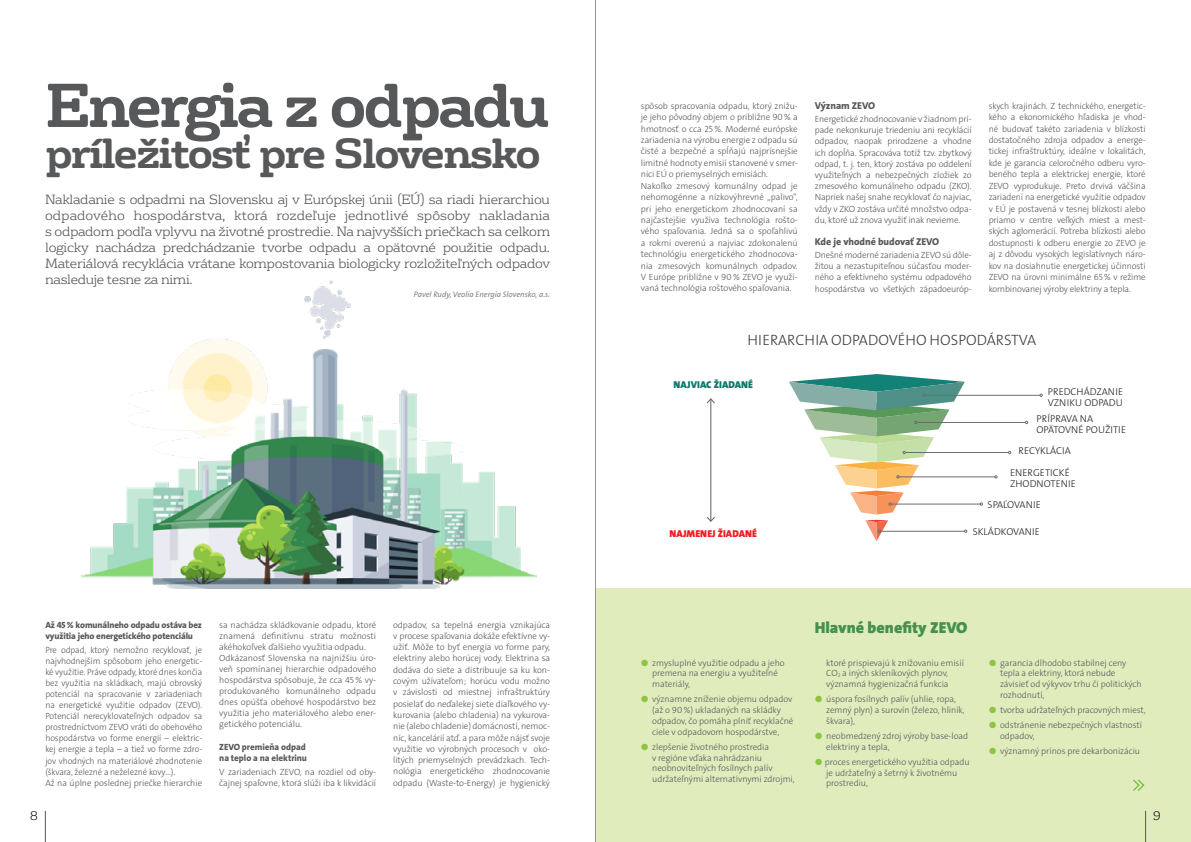
<style>
.page{position:relative;width:1191px;height:842px;background:#fff}
.page>*{position:absolute;margin:0;border:0;box-sizing:border-box;transform-origin:0 0}
.t1{font:700 60px "FS Rufus";letter-spacing:-.05em;color:#57585a}
.t2{font:700 41px "FS Rufus";letter-spacing:-.05em;color:#57585a}
.t3{font:16px "The Sans Veolia W9 Blk";color:#43914c}
.t4{font:15px "The Sans Veolia W3 Lig";letter-spacing:.005em;color:#3e3e3f}
.t5{font:300 13px/16px "FS Rufus";letter-spacing:-.025em;color:#57585a;text-align:justify}
.t6{font:300 12px "FS Rufus";color:#231f20}
.t7{font:10px/10.9px "The Sans Veolia W3 Lig";letter-spacing:.005em;color:#231f20}
.t8{font:10px "The Sans Veolia W8 Ex Bld";letter-spacing:-.005em;color:#57585a}
.t9{font:10px "The Sans Veolia W9 Blk";letter-spacing:.005em;color:#ee1d23}
.t10{font:10px "The Sans Veolia W9 Blk";letter-spacing:.005em;color:#0a7a6c}
.t11{font:9px/11.4px "The Sans Veolia W3 Lig";letter-spacing:-.005em;color:#57585a}
.t12{font:9px/11.1px "The Sans Veolia W8 Ex Bld";letter-spacing:-.015em;color:#57585a}
.t13{font:8px "The Sans Veolia W5 Pla It";color:#808285}
.s1{color:#8cc444}
</style>
<div class="page">
<div style="left:597px;top:588px;width:594px;height:254px;background:#e1ecbd"></div>
<img style="left:80px;top:280px;width:457px;height:308px">
<svg style="left:1133px;top:779px;width:11px;height:12px"></svg>
<hr style="left:710px;top:399px;width:1px;height:122px;background:#6c6d70">
<svg style="left:706px;top:398px;width:9px;height:7px"></svg>
<svg style="left:706px;top:515px;width:9px;height:7px"></svg>
<hr style="left:925px;top:395px;width:115px;height:1px;background:#6c6d70">
<hr style="left:917px;top:422px;width:108px;height:1px;background:#6c6d70">
<hr style="left:905px;top:452px;width:103px;height:1px;background:#6c6d70">
<hr style="left:899px;top:477px;width:95px;height:1px;background:#6c6d70">
<hr style="left:891px;top:504px;width:89px;height:1px;background:#6c6d70">
<svg style="left:789px;top:374px;width:178px;height:167px"></svg>
<hr style="left:45px;top:811px;width:1px;height:31px;background:#57585a">
<hr style="left:1145px;top:811px;width:1px;height:31px;background:#57585a">
<hr style="left:595px;top:0;width:1px;height:842px;background:#939598">
<h1 class="t1" style="left:45px;top:53px;width:506px">Energia z odpadu</h1>
<h2 class="t2" style="left:45px;top:118px;width:497px">príležitosť pre Slovensko</h2>
<p class="t5" style="left:45px;top:190px;width:506px">Nakladanie s odpadmi na Slovensku aj v Európskej únii (EÚ) sa riadi hierarchiou odpadového hospodárstva, ktorá rozdeľuje jednotlivé spôsoby nakladania s odpadom podľa vplyvu na životné prostredie. Na najvyšších priečkach sa celkom logicky nachádza predchádzanie tvorbe odpadu a opätovné použitie odpadu.<br>Materiálová recyklácia vrátane kompostovania biologicky rozložiteľných odpadov nasleduje tesne za nimi.</p>
<p class="t13" style="left:414px;top:289px;width:138px">Pavel Rudy, Veolia Energia Slovensko, a.s.</p>
<p class="t12" style="left:45px;top:619px;width:158px">Až 45% komunálneho odpadu ostáva bez využitia jeho energetického potenciálu</p>
<p class="t11" style="left:45px;top:644px;width:158px;line-height:11.1px">Pre odpad, ktorý nemožno recyklovať, je najvhodnejším spôsobom jeho energetic&shy;ké využitie. Práve odpady, ktoré dnes končia bez využitia na skládkach, majú obrovský potenciál na spracovanie v zariadeniach na energetické využitie odpadov (ZEVO).<br>Potenciál nerecyklovateľných odpadov sa prostredníctvom ZEVO vráti do obehového hospodárstva vo forme energií – elektric&shy;kej energie a tepla – a tiež vo forme zdro&shy;jov vhodných na materiálové zhodnotenie (škvara, železné a neželezné kovy…).<br>Až na úplne poslednej priečke hierarchie</p>
<p class="t11" style="left:219px;top:619px;width:158px;line-height:11.1px">sa nachádza skládkovanie odpadu, ktoré znamená definitívnu stratu možnosti akéhokoľvek ďalšieho využitia odpadu.<br>Odkázanosť Slovenska na najnižšiu úro&shy;veň spomínanej hierarchie odpadového hospodárstva spôsobuje, že cca 45 % vy&shy;produkovaného komunálneho odpadu dnes opúšťa obehové hospodárstvo bez využitia jeho materiálového alebo ener&shy;getického potenciálu.</p>
<p class="t12" style="left:219px;top:741px;width:89px">ZEVO premieňa odpad na teplo a na elektrinu</p>
<p class="t11" style="left:219px;top:766px;width:158px;line-height:11.1px">V zariadeniach ZEVO, na rozdiel od oby&shy;čajnej spaľovne, ktorá slúži iba k likvidácií</p>
<p class="t11" style="left:393px;top:619px;width:158px;text-align:justify">odpadov, sa tepelná energia vznikajúca v procese spaľovania dokáže efektívne vy&shy;užiť. Môže to byť energia vo forme pary, elektriny alebo horúcej vody. Elektrina sa dodáva do siete a distribuuje sa ku kon&shy;covým užívateľom; horúcu vodu možno v závislosti od miestnej infraštruktúry posielať do neďalekej siete diaľkového vy&shy;kurovania (alebo chladenia) na vykurova&shy;nie (alebo chladenie) domácností, nemoc&shy;níc, kancelárií atď. a para môže nájsť svoje využitie vo výrobných procesoch v oko&shy;litých priemyselných prevádzkach. Tech&shy;nológia energetického zhodnocovanie odpadu (Waste-to-Energy) je hygienický</p>
<p class="t11" style="left:641px;top:100px;width:158px">spôsob spracovania odpadu, ktorý znižu&shy;je jeho pôvodný objem o približne 90 % a hmotnosť o cca 25 %. Moderné európske zariadenia na výrobu energie z odpadu sú čisté a bezpečné a spĺňajú najprísnejšie limitné hodnoty emisií stanovené v smer&shy;nici EÚ o priemyselných emisiách.<br>Nakoľko zmesový komunálny odpad je nehomogénne a nízkovýhrevné „palivo“, pri jeho energetickom zhodnocovaní sa najčastejšie využíva technológia rošto&shy;vého spaľovania. Jedná sa o spoľahlivú a rokmi overenú a najviac zdokonalenú technológiu energetického zhodnocova&shy;nia zmesových komunálnych odpadov.<br>V Európe približne v 90 % ZEVO je využí&shy;vaná technológia roštového spaľovania.</p>
<p class="t8" style="left:814px;top:100px;width:62px">Význam ZEVO</p>
<p class="t11" style="left:814px;top:113px;width:158px;text-align:justify">Energetické zhodnocovanie v žiadnom prí&shy;pade nekonkuruje triedeniu ani recyklácií odpadov, naopak prirodzene a vhodne ich dopĺňa. Spracováva totiž tzv. zbytkový odpad, t. j. ten, ktorý zostáva po oddelení využiteľných a nebezpečných zložiek zo zmesového komunálneho odpadu (ZKO).<br>Napriek našej snahe recyklovať čo najviac, vždy v ZKO zostáva určité množstvo odpa&shy;du, ktoré už znova využiť inak nevieme.</p>
<p class="t8" style="left:814px;top:235px;width:126px">Kde je vhodné budovať ZEVO</p>
<p class="t11" style="left:814px;top:249px;width:158px;text-align:justify">Dnešné moderné zariadenia ZEVO sú dôle&shy;žitou a nezastupiteľnou súčasťou moder&shy;ného a efektívneho systému odpadového hospodárstva vo všetkých západoeuróp-</p>
<p class="t11" style="left:988px;top:100px;width:158px;text-align:justify">skych krajinách. Z technického, energetic&shy;kého a ekonomického hľadiska je vhod&shy;né budovať takéto zariadenia v blízkosti dostatočného zdroja odpadov a energe&shy;tickej infraštruktúry, ideálne v lokalitách, kde je garancia celoročného odberu vyro&shy;beného tepla a elektrickej energie, ktoré ZEVO vyprodukuje. Preto drvivá väčšina zariadení na energetické využitie odpadov v EÚ je postavená v tesnej blízkosti alebo priamo v centre veľkých miest a mest&shy;ských aglomerácií. Potreba blízkosti alebo dostupnosti k odberu energie zo ZEVO je aj z dôvodu vysokých legislatívnych náro&shy;kov na dosiahnutie energetickej účinnosti ZEVO na úrovni minimálne 65% v režime kombinovanej výroby elektriny a tepla.</p>
<h3 class="t4" style="left:747px;top:330px;width:290px">HIERARCHIA ODPADOVÉHO HOSPODÁRSTVA</h3>
<p class="t10" style="left:673px;top:378px;width:81px">NAJVIAC ŽIADANÉ</p>
<p class="t7" style="left:1047px;top:386px;width:77px">PREDCHÁDZANIE<br>VZNIKU ODPADU</p>
<p class="t7" style="left:1036px;top:413px;width:91px">PRÍPRAVA NA<br>OPÄTOVNÉ POUŽITIE</p>
<p class="t7" style="left:1010px;top:440px;width:62px;line-height:21.4px;text-align:right">RECYKLÁCIA<br>ENERGETICKÉ</p>
<p class="t7" style="left:987px;top:472px;width:90px;line-height:21.5px;text-indent:22px">ZHODNOTENIE<br>SPAĽOVANIE</p>
<p class="t9" style="left:669px;top:527px;width:89px">NAJMENEJ ŽIADANÉ</p>
<p class="t7" style="left:972px;top:526px;width:69px">SKLÁDKOVANIE</p>
<p class="t11" style="left:652px;top:657px;width:134px;line-height:10.8px;text-indent:-11px"><span class="s1">●</span> zmysluplné využitie odpadu a jeho premena na energiu a využiteľné materiály,</p>
<p class="t11" style="left:652px;top:694px;width:143px;line-height:10.8px;text-indent:-11px"><span class="s1">●</span> významne zníženie objemu odpadov (až o 90 %) ukladaných na skládky odpadov, čo pomáha plniť recyklačné ciele v odpadovom hospodárstve,</p>
<p class="t11" style="left:652px;top:741px;width:144px;line-height:10.8px;text-indent:-11px"><span class="s1">●</span> zlepšenie životného prostredia<br>v regióne vďaka nahrádzaniu neobnoviteľných fosílnych palív udržateľnými alternatívnymi zdrojmi,</p>
<h3 class="t3" style="left:814px;top:617px;width:154px">Hlavné benefity ZEVO</h3>
<p class="t11" style="left:826px;top:657px;width:139px;line-height:10.8px">ktoré prispievajú k znižovaniu emisií<br>CO<sub>2</sub> a iných skleníkových plynov, významná hygienizačná funkcia</p>
<p class="t11" style="left:826px;top:694px;width:140px;line-height:10.8px;text-indent:-11px"><span class="s1">●</span> úspora fosílnych palív (uhlie, ropa, zemný plyn) a surovín (železo, hliník, škvara),</p>
<p class="t11" style="left:826px;top:730px;width:143px;line-height:10.8px;text-indent:-11px"><span class="s1">●</span> neobmedzený zdroj výroby base-load elektriny a tepla,</p>
<p class="t11" style="left:826px;top:756px;width:145px;line-height:10.8px;text-indent:-11px"><span class="s1">●</span> proces energetického využitia odpadu je udržateľný a šetrný k životnému prostrediu,</p>
<p class="t11" style="left:1000px;top:657px;width:143px;line-height:10.8px;text-indent:-11px"><span class="s1">●</span> garancia dlhodobo stabilnej ceny tepla a elektriny, ktorá nebude závisieť od výkyvov trhu či politických rozhodnutí,</p>
<p class="t11" style="left:988px;top:704px;width:159px"><span class="s1">●</span> tvorba udržateľných pracovných miest,</p>
<p class="t11" style="left:1000px;top:720px;width:144px;line-height:10.8px;text-indent:-11px"><span class="s1">●</span> odstránenie nebezpečných vlastností odpadov,</p>
<p class="t11" style="left:988px;top:745px;width:153px"><span class="s1">●</span> významný prínos pre dekarbonizáciu</p>
<h3 class="t6" style="left:30px;top:806px;width:10px">8</h3>
<h3 class="t6" style="left:1152px;top:806px;width:10px">9</h3>
</div>
